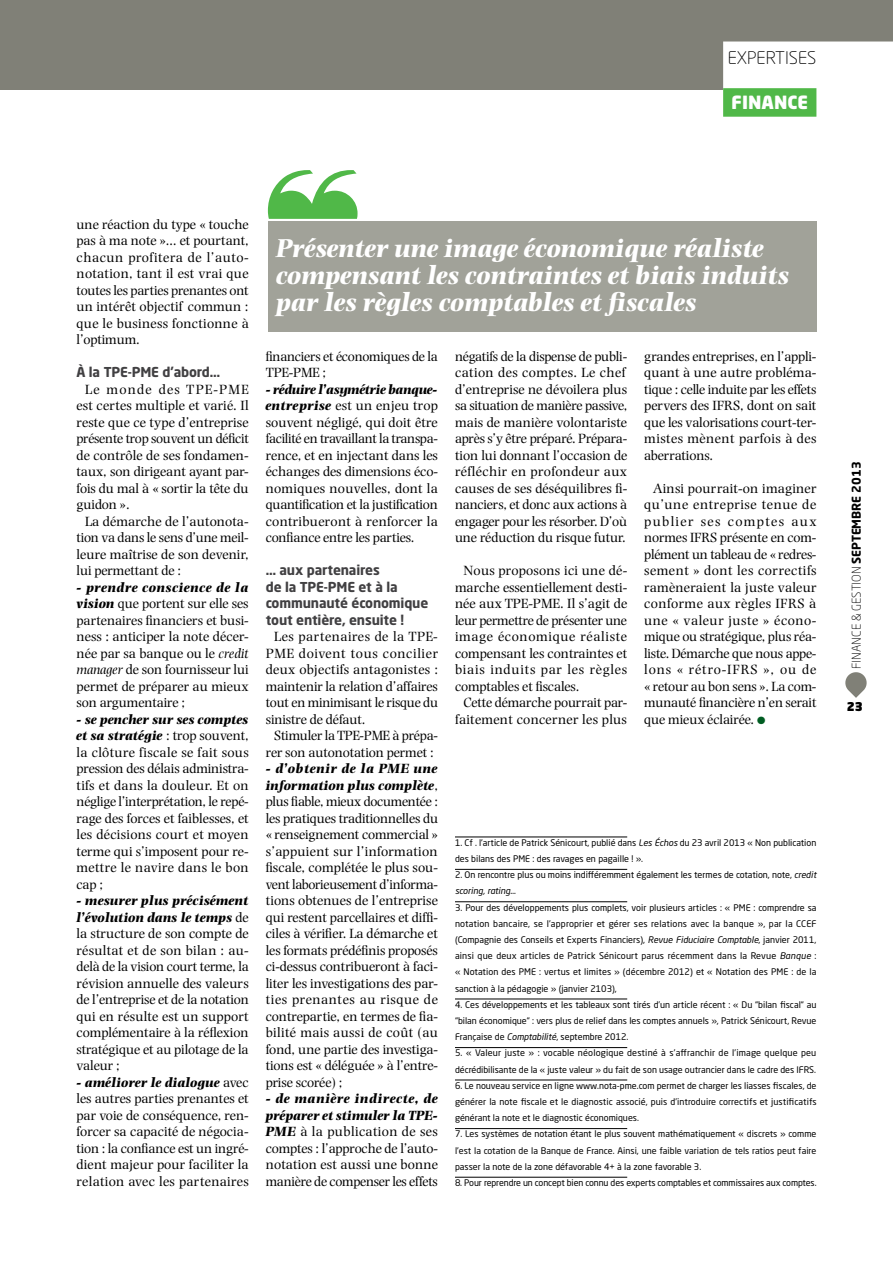
<style>
.page{position:relative;width:893px;height:1263px;background:#fff}
.page>*{position:absolute;margin:0;border:0;box-sizing:border-box;transform-origin:0 0}
.t1{font:italic 700 27px/27px "Photina MT Std";letter-spacing:-.01em;color:#fff}
.t2{font:900 18px "Neo Sans Std";color:#fff}
.t3{font:300 17.25px "Neo Sans Std";color:#000}
.t4{font:13.95px/16.5px "Photina MT Std";letter-spacing:-.01em;color:#000;text-align:justify}
.t5{font:13.95px/16.5px "Photina MT Std";letter-spacing:.015em;color:#000;text-align:right}
.t6{font:700 13.5px/16.5px "Neo Sans Std";letter-spacing:-.01em;color:#414042}
.t7{font:300 12px "Neo Sans Std";color:#000}
.t8{font:900 12px "Neo Sans Std";color:#000}
.t9{font:9px/16.2px "Neo Sans Std";color:#000;text-align:justify}
.s1{font-weight:700;font-style:italic}
.s2{font-style:italic}
.s3{color:#005d22}
.s4{font-weight:700}
</style>
<div class="page">
<div style="left:0;top:0;width:893px;height:89px;background:#808077"></div>
<div style="left:723px;top:42px;width:170px;height:67px;background:#fff"></div>
<div style="left:723px;top:88px;width:93px;height:29px;background:#50b848"></div>
<div style="left:268px;top:221px;width:548px;height:110px;background:#a1a299"></div>
<svg style="left:268px;top:170px;width:90px;height:49px"></svg>
<hr style="left:455px;top:837px;width:172px;height:1px;background:#000">
<hr style="left:455px;top:869px;width:172px;height:1px;background:#000">
<hr style="left:455px;top:901px;width:172px;height:1px;background:#000">
<hr style="left:455px;top:999px;width:172px;height:1px;background:#000">
<hr style="left:455px;top:1047px;width:172px;height:1px;background:#000">
<hr style="left:455px;top:1080px;width:172px;height:1px;background:#000">
<hr style="left:455px;top:1128px;width:172px;height:1px;background:#000">
<hr style="left:455px;top:1177px;width:172px;height:1px;background:#000">
<svg style="left:845px;top:672px;width:22px;height:26px"></svg>
<p class="t3" style="left:728px;top:48px;width:90px">EXPERTISES</p>
<p class="t2" style="left:732px;top:91px;width:78px">FINANCE</p>
<p class="t4" style="left:77px;top:216px;width:174px">une réaction du type « touche pas à ma note »… et pourtant, chacun profitera de l’auto&shy;notation, tant il est vrai que toutes les parties prenantes ont un intérêt objectif commun : que le business fonctionne à l’optimum.</p>
<p class="t6" style="left:77px;top:363px;width:65px">à la TPE-PME</p>
<p class="t6" style="left:163px;top:363px;width:59px">d’abord…</p>
<p class="t4" style="left:77px;top:381px;width:174px;text-indent:9px">Le monde des TPE-PME est certes multiple et varié. Il reste que ce type d’entreprise présente trop souvent un déficit de contrôle de ses fondamen&shy;taux, son dirigeant ayant par&shy;fois du mal à « sortir la tête du guidon ».</p>
<p class="t4" style="left:77px;top:513px;width:174px;text-indent:9px">La démarche de l’autonota&shy;tion va dans le sens d’une meil&shy;leure maîtrise de son devenir, lui permettant de :</p>
<p class="t4" style="left:77px;top:579px;width:174px"><span class="s1">- prendre conscience de la vision</span> que portent sur elle ses partenaires financiers et busi&shy;ness : anticiper la note décer&shy;née par sa banque ou le <span class="s2">credit manager</span> de son fournisseur lui permet de préparer au mieux son argumentaire ;</p>
<p class="t4" style="left:77px;top:711px;width:174px"><span class="s1">- se pencher sur ses comptes et sa stratégie</span> : trop souvent, la clôture fiscale se fait sous pression des délais administra&shy;tifs et dans la douleur. Et on néglige l’interprétation, le repé&shy;rage des forces et faiblesses, et les décisions court et moyen terme qui s’imposent pour re&shy;mettre le navire dans le bon cap ;</p>
<p class="t4" style="left:77px;top:892px;width:174px"><span class="s1">- mesurer plus précisément l’évolution dans le temps</span> de la structure de son compte de résultat et de son bilan : au&shy;delà de la vision court terme, la révision annuelle des valeurs de l’entreprise et de la notation qui en résulte est un support complémentaire à la réflexion stratégique et au pilotage de la valeur ;</p>
<p class="t4" style="left:77px;top:1074px;width:174px"><span class="s1">- améliorer le dialogue</span> avec les autres parties prenantes et par voie de conséquence, ren&shy;forcer sa capacité de négocia&shy;tion : la confiance est un ingré&shy;dient majeur pour faciliter la relation avec les partenaires</p>
<h1 class="t1" style="left:276px;top:234px;width:515px">Présenter une image économique réaliste compensant les contraintes et biais induits par les règles comptables et fiscales</h1>
<p class="t4" style="left:266px;top:348px;width:174px">financiers et économiques de la<br>TPE-PME ;</p>
<p class="t4" style="left:266px;top:381px;width:174px"><span class="s1">- réduire l’asymétrie banque&shy;entreprise</span> est un enjeu trop souvent négligé, qui doit être facilité en travaillant la transpa&shy;rence, et en injectant dans les échanges des dimensions éco&shy;nomiques nouvelles, dont la quantification et la justification contribueront à renforcer la confiance entre les parties.</p>
<p class="t6" style="left:266px;top:561px;width:116px">… aux partenaires de la TPE-PME</p>
<p class="t6" style="left:266px;top:578px;width:164px;text-indent:93px">et à la communauté économique tout entière, ensuite !</p>
<p class="t4" style="left:266px;top:628px;width:174px;text-indent:9px">Les partenaires de la TPE-PME doivent tous concilier deux objectifs antagonistes : maintenir la relation d’affaires tout en minimisant le risque du sinistre de défaut.</p>
<p class="t4" style="left:266px;top:727px;width:174px;text-indent:9px">Stimuler la TPE-PME à prépa&shy;rer son autonotation permet :</p>
<p class="t4" style="left:266px;top:760px;width:174px"><span class="s1">- d’obtenir de la PME une information plus complète</span>, plus fiable, mieux documentée : les pratiques traditionnelles du « renseignement commercial » s’appuient sur l’information fiscale, complétée le plus sou&shy;vent laborieusement d’informa&shy;tions obtenues de l’entreprise qui restent parcellaires et diffi&shy;ciles à vérifier. La démarche et les formats prédéfinis proposés ci-dessus contribueront à faci&shy;liter les investigations des par&shy;ties prenantes au risque de contrepartie, en termes de fia&shy;bilité mais aussi de coût (au fond, une partie des investiga&shy;tions est « déléguée » à l’entre&shy;prise scorée) ;</p>
<p class="t4" style="left:266px;top:1090px;width:174px"><span class="s1">- de manière indirecte, de préparer et stimuler la TPE-PME</span> à la publication de ses comptes : l’approche de l’auto&shy;notation est aussi une bonne manière de compenser les effets</p>
<p class="t4" style="left:455px;top:348px;width:174px;text-align:left">négatifs de la dispense de publi&shy;cation des comptes. Le chef d’entreprise ne dévoilera plus sa situation de manière passive, mais de manière volontariste après s’y être préparé. Prépara&shy;tion lui donnant l’occasion de réfléchir en profondeur aux causes de ses déséquilibres fi&shy;nanciers, et donc aux actions à engager pour les résorber. D’où une réduction du risque futur.</p>
<p class="t4" style="left:455px;top:562px;width:174px;text-indent:9px">Nous proposons ici une dé&shy;marche essentiellement desti&shy;née aux TPE-PME. Il s’agit de leur permettre de présenter une image économique réaliste compensant les contraintes et biais induits par les règles comptables et fiscales.</p>
<p class="t5" style="left:455px;top:694px;width:174px">Cette démarche pourrait par&shy;faitement concerner les plus</p>
<p class="t4" style="left:644px;top:348px;width:174px">grandes entreprises, en l’appli&shy;quant à une autre probléma&shy;tique : celle induite par les effets pervers des IFRS, dont on sait que les valorisations court-ter&shy;mistes mènent parfois à des aberrations.</p>
<p class="t4" style="left:644px;top:480px;width:174px;text-indent:9px">Ainsi pourrait-on imaginer qu’une entreprise tenue de publier ses comptes aux normes IFRS présente en com&shy;plément un tableau de « redres&shy;sement » dont les correctifs ramèneraient la juste valeur conforme aux règles IFRS à une « valeur juste » écono&shy;mique ou stratégique, plus réa&shy;liste. Démarche que nous appe&shy;lons « rétro-IFRS », ou de « retour au bon sens ». La com&shy;munauté financière n’en serait que mieux éclairée. <span class="s3">●</span></p>
<p class="t9" style="left:455px;top:834px;width:363px">1. Cf . l’article de Patrick Sénicourt, publié dans <span class="s2">Les échos</span> du 23 avril 2013 « Non publication des bilans des PME : des ravages en pagaille ! ».</p>
<p class="t9" style="left:455px;top:866px;width:363px">2. On rencontre plus ou moins indifféremment également les termes de cotation, note, <span class="s2">credit scoring, rating</span>…</p>
<p class="t9" style="left:455px;top:899px;width:363px">3. Pour des développements plus complets, voir plusieurs articles : « PME : comprendre sa notation bancaire, se l’approprier et gérer ses relations avec la banque », par la CCEF (Compagnie des Conseils et Experts Financiers), <span class="s2">Revue Fiduciaire Comptable</span>, janvier 2011, ainsi que deux articles de Patrick Sénicourt parus récemment dans la Revue <span class="s2">Banque</span> : « Notation des PME : vertus et limites » (décembre 2012) et « Notation des PME : de la sanction à la pédagogie » (janvier 2103),</p>
<p class="t9" style="left:455px;top:996px;width:363px">4. Ces développements et les tableaux sont tirés d’un article récent : « Du “bilan fiscal“ au “bilan économique“ : vers plus de relief dans les comptes annuels », Patrick Sénicourt, Revue Française de <span class="s2">Comptabilité</span>, septembre 2012.</p>
<p class="t9" style="left:455px;top:1045px;width:363px">5. « Valeur juste » : vocable néologique destiné à s’affranchir de l’image quelque peu décrédibilisante de la « juste valeur » du fait de son usage outrancier dans le cadre des IFRS.</p>
<p class="t9" style="left:455px;top:1077px;width:363px">6. Le nouveau service en ligne www.nota-pme.com permet de charger les liasses fiscales, de générer la note fiscale et le diagnostic associé, puis d’introduire correctifs et justificatifs générant la note et le diagnostic économiques.</p>
<p class="t9" style="left:455px;top:1126px;width:363px">7. Les systèmes de notation étant le plus souvent mathématiquement « discrets » comme l’est la cotation de la Banque de France. Ainsi, une faible variation de tels ratios peut faire passer la note de la zone défavorable 4+ à la zone favorable 3.</p>
<p class="t9" style="left:455px;top:1174px;width:363px">8. Pour reprendre un concept bien connu des experts comptables et commissaires aux comptes.</p>
<p class="t7" style="left:849px;top:669px;width:209px;rotate:-90deg">Finance &amp; gestion <span class="s4">septembre 2013</span></p>
<p class="t8" style="left:847px;top:699px;width:18px">23</p>
</div>
